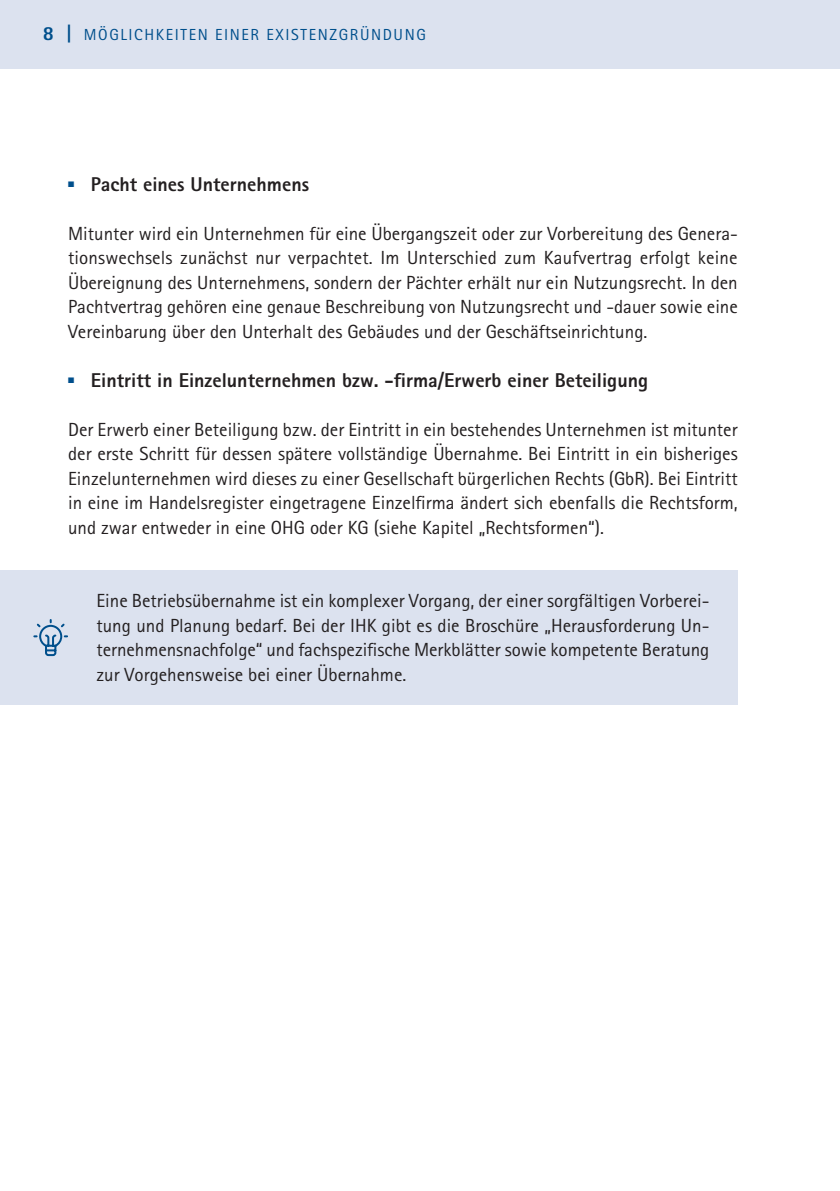
<style>
.page{position:relative;width:840px;height:1191px;background:#fff}
.page>*{position:absolute;margin:0;border:0;box-sizing:border-box;transform-origin:0 0}
.t1{font:800 20px "Rotis Sans Serif";color:#231f20}
.t2{font:19px/24.4px "Rotis Sans Serif";color:#231f20;text-align:justify}
.t3{font:16px "Rotis Sans Serif";letter-spacing:.1em;color:#004f8c}
.s1{font-weight:800;font-size:20px}
</style>
<div class="page">
<div style="left:0;top:0;width:839px;height:68px;background:#dce2ef"></div>
<div style="left:0;top:570px;width:737px;height:135px;background:#dce2ef"></div>
<svg style="left:33px;top:619px;width:35px;height:38px"></svg>
<p class="t3" style="left:43px;top:25px;width:384px"><span class="s1">8 |</span> MÖGLICHKEITEN EINER EXISTENZGRÜNDUNG</p>
<p class="t1" style="left:68px;top:171px;width:242px"><sup>■</sup> Pacht eines Unternehmens</p>
<p class="t2" style="left:68px;top:221px;width:671px">Mitunter wird ein Unternehmen für eine Übergangszeit oder zur Vorbereitung des Genera&shy;tionswechsels zunächst nur verpachtet. Im Unterschied zum Kaufvertrag erfolgt keine Übereignung des Unternehmens, sondern der Pächter erhält nur ein Nutzungsrecht. In den Pachtvertrag gehören eine genaue Beschreibung von Nutzungsrecht und -dauer sowie eine Vereinbarung über den Unterhalt des Gebäudes und der Geschäftseinrichtung.</p>
<p class="t1" style="left:68px;top:367px;width:581px"><sup>■</sup> Eintritt in Einzelunternehmen bzw. -firma/Erwerb einer Beteiligung</p>
<p class="t2" style="left:68px;top:417px;width:671px">Der Erwerb einer Beteiligung bzw. der Eintritt in ein bestehendes Unternehmen ist mitunter der erste Schritt für dessen spätere vollständige Übernahme. Bei Eintritt in ein bisheriges Einzelunternehmen wird dieses zu einer Gesellschaft bürgerlichen Rechts (GbR). Bei Eintritt in eine im Handelsregister eingetragene Einzelfirma ändert sich ebenfalls die Rechtsform, und zwar entweder in eine OHG oder KG (siehe Kapitel „Rechtsformen“).</p>
<p class="t2" style="left:96px;top:588px;width:614px">Eine Betriebsübernahme ist ein komplexer Vorgang, der einer sorgfältigen Vorberei&shy;tung und Planung bedarf. Bei der IHK gibt es die Broschüre „Herausforderung Un&shy;ternehmensnachfolge“ und fachspezifische Merkblätter sowie kompetente Beratung zur Vorgehensweise bei einer Übernahme.</p>
</div>
